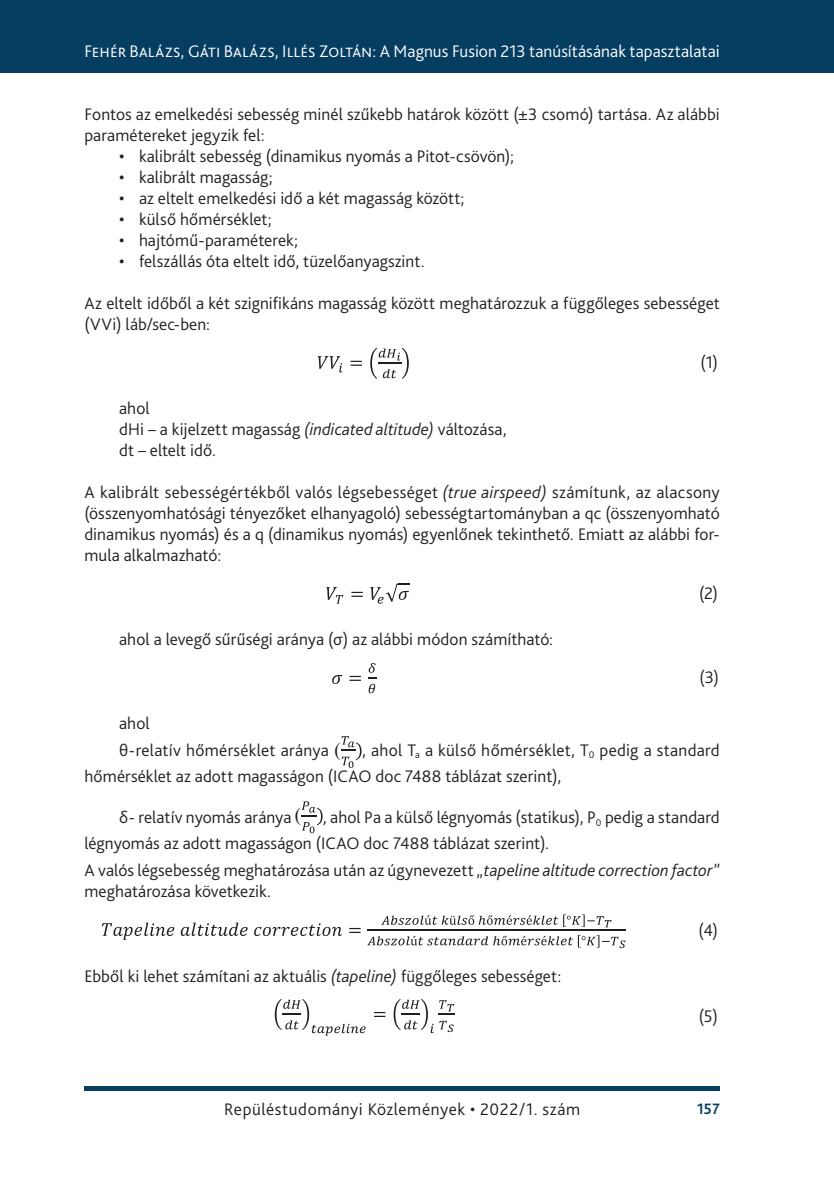
<style>
.page{position:relative;width:834px;height:1181px;background:#fff}
.page>*{position:absolute;margin:0;border:0;box-sizing:border-box;transform-origin:0 0}
.t1{font:18.9px "Times New Roman";color:#231f20}
._2__Body_1st_paragra{font:300 17.5px/21px "Bliss Pro";color:#231f20}
._1__Body{font:300 17.5px/26.2px "Bliss Pro";letter-spacing:.005em;color:#231f20}
.t2{font:300 17.5px "Bliss Pro";letter-spacing:.005em;color:#fff}
._2__Body_1st_paragra-2{font:300 17.5px "Bliss Pro";letter-spacing:.03em;color:#231f20}
.képletszöveges{font:300 17.5px "Bliss Pro";color:#231f20}
.t3{font:700 15.75px "Bliss Pro";color:#063e62;scale:.95 1}
.s1{font-weight:400}
.s2{font-style:italic}
.s3{font-family:"Times New Roman";font-weight:400;font-size:18.9px}
</style>
<div class="page">
<div style="left:0;top:0;width:833px;height:73px;background:#063e62"></div>
<div style="left:84px;top:1086px;width:635px;height:5px;background:#063e62"></div>
<svg style="left:317px;top:356px;width:25px;height:16px"></svg>
<svg style="left:350px;top:348px;width:59px;height:31px"></svg>
<svg style="left:326px;top:587px;width:17px;height:16px"></svg>
<svg style="left:351px;top:583px;width:58px;height:21px"></svg>
<svg style="left:332px;top:675px;width:29px;height:9px"></svg>
<svg style="left:368px;top:663px;width:8px;height:30px"></svg>
<svg style="left:341px;top:736px;width:20px;height:32px"></svg>
<svg style="left:301px;top:801px;width:21px;height:32px"></svg>
<svg style="left:102px;top:922px;width:72px;height:18px"></svg>
<svg style="left:181px;top:922px;width:66px;height:14px"></svg>
<svg style="left:254px;top:923px;width:88px;height:13px"></svg>
<svg style="left:349px;top:928px;width:11px;height:5px"></svg>
<svg style="left:381px;top:914px;width:230px;height:13px"></svg>
<svg style="left:367px;top:935px;width:258px;height:13px"></svg>
<hr style="left:367px;top:930px;width:259px;height:1px;background:#231f20">
<svg style="left:275px;top:999px;width:90px;height:36px"></svg>
<svg style="left:374px;top:999px;width:81px;height:34px"></svg>
<p class="t2" style="left:84px;top:41px;width:636px">Fehér Balázs, Gáti Balázs, Illés Zoltán: A Magnus Fusion 213 tanúsításának tapasztalatai</p>
<p class="_2__Body_1st_paragra" style="left:84px;top:103px;width:637px">Fontos az emelkedési sebesség minél szűkebb határok között (±3 csomó) tartása. Az alábbi paramétereket jegyzik fel:</p>
<p class="_2__Body_1st_paragra" style="left:119px;top:145px;width:396px"><span class="s1">•</span> kalibrált sebesség (dinamikus nyomás a Pitot-csövön);</p>
<p class="_2__Body_1st_paragra" style="left:119px;top:166px;width:155px"><span class="s1">•</span> kalibrált magasság;</p>
<p class="_2__Body_1st_paragra" style="left:119px;top:187px;width:347px"><span class="s1">•</span> az eltelt emelkedési idő a két magasság között;</p>
<p class="_2__Body_1st_paragra" style="left:119px;top:208px;width:154px"><span class="s1">•</span> külső hőmérséklet;</p>
<p class="_2__Body_1st_paragra" style="left:119px;top:229px;width:180px"><span class="s1">•</span> hajtómű-paraméterek;</p>
<p class="_2__Body_1st_paragra" style="left:119px;top:250px;width:307px"><span class="s1">•</span> felszállás óta eltelt idő, tüzelőanyagszint.</p>
<p class="_2__Body_1st_paragra" style="left:84px;top:292px;width:636px">Az eltelt időből a két szignifikáns magasság között meghatározzuk a függőleges sebességet (VVi) láb/sec-ben:</p>
<p class="képletszöveges" style="left:700px;top:351px;width:19px">(1)</p>
<p class="_1__Body" style="left:119px;top:395px;width:32px">ahol</p>
<p class="_1__Body" style="left:119px;top:416px;width:389px">dHi – a kijelzett magasság <span class="s2">(indicated altitude)</span> változása,</p>
<p class="_1__Body" style="left:119px;top:437px;width:98px">dt – eltelt idő.</p>
<p class="_2__Body_1st_paragra" style="left:84px;top:481px;width:636px;text-align:justify">A kalibrált sebességértékből valós légsebességet <span class="s2">(true airspeed)</span> számítunk, az alacsony (összenyomhatósági tényezőket elhanyagoló) sebességtartományban a qc (összenyomható dinamikus nyomás) és a q (dinamikus nyomás) egyenlőnek tekinthető. Emiatt az alábbi for&shy;mula alkalmazható:</p>
<p class="képletszöveges" style="left:699px;top:582px;width:21px">(2)</p>
<p class="_1__Body" style="left:119px;top:626px;width:435px">ahol a levegő sűrűségi aránya (σ) az alábbi módon számítható:</p>
<p class="képletszöveges" style="left:699px;top:666px;width:21px">(3)</p>
<p class="_1__Body" style="left:119px;top:710px;width:32px">ahol</p>
<p class="_1__Body" style="left:119px;top:736px;width:223px">θ-relatív hőmérséklet aránya <span class="s3">(</span></p>
<p class="_1__Body" style="left:362px;top:736px;width:359px">, ahol T<sub>a</sub> a külső hőmérséklet, T<sub>0</sub> pedig a standard</p>
<p class="t1" style="left:363px;top:736px;width:6px">,</p>
<p class="_1__Body" style="left:84px;top:762px;width:478px">hőmérséklet az adott magasságon (ICAO doc 7488 táblázat szerint),</p>
<p class="_1__Body" style="left:119px;top:803px;width:174px">δ- relatív nyomás aránya</p>
<p class="t1" style="left:295px;top:801px;width:8px">(</p>
<p class="_1__Body" style="left:84px;top:803px;width:636px;text-indent:238px">, ahol Pa a külső légnyomás (statikus), P<sub>0</sub> pedig a standard légnyomás az adott magasságon (ICAO doc 7488 táblázat szerint).</p>
<p class="_2__Body_1st_paragra" style="left:84px;top:859px;width:636px">A valós légsebesség meghatározása után az úgynevezett <span class="s2">„tapeline altitude correction factor” </span>meghatározása következik.</p>
<p class="képletszöveges" style="left:698px;top:919px;width:21px">(4)</p>
<p class="_2__Body_1st_paragra" style="left:84px;top:964px;width:478px">Ebből ki lehet számítani az aktuális <span class="s2">(tapeline)</span> függőleges sebességet:</p>
<p class="képletszöveges" style="left:698px;top:1005px;width:21px">(5)</p>
<p class="_2__Body_1st_paragra-2" style="left:224px;top:1098px;width:357px">Repüléstudományi Közlemények • 2022/1. szám</p>
<p class="t3" style="left:697px;top:1099px;width:25px">157</p>
</div>
